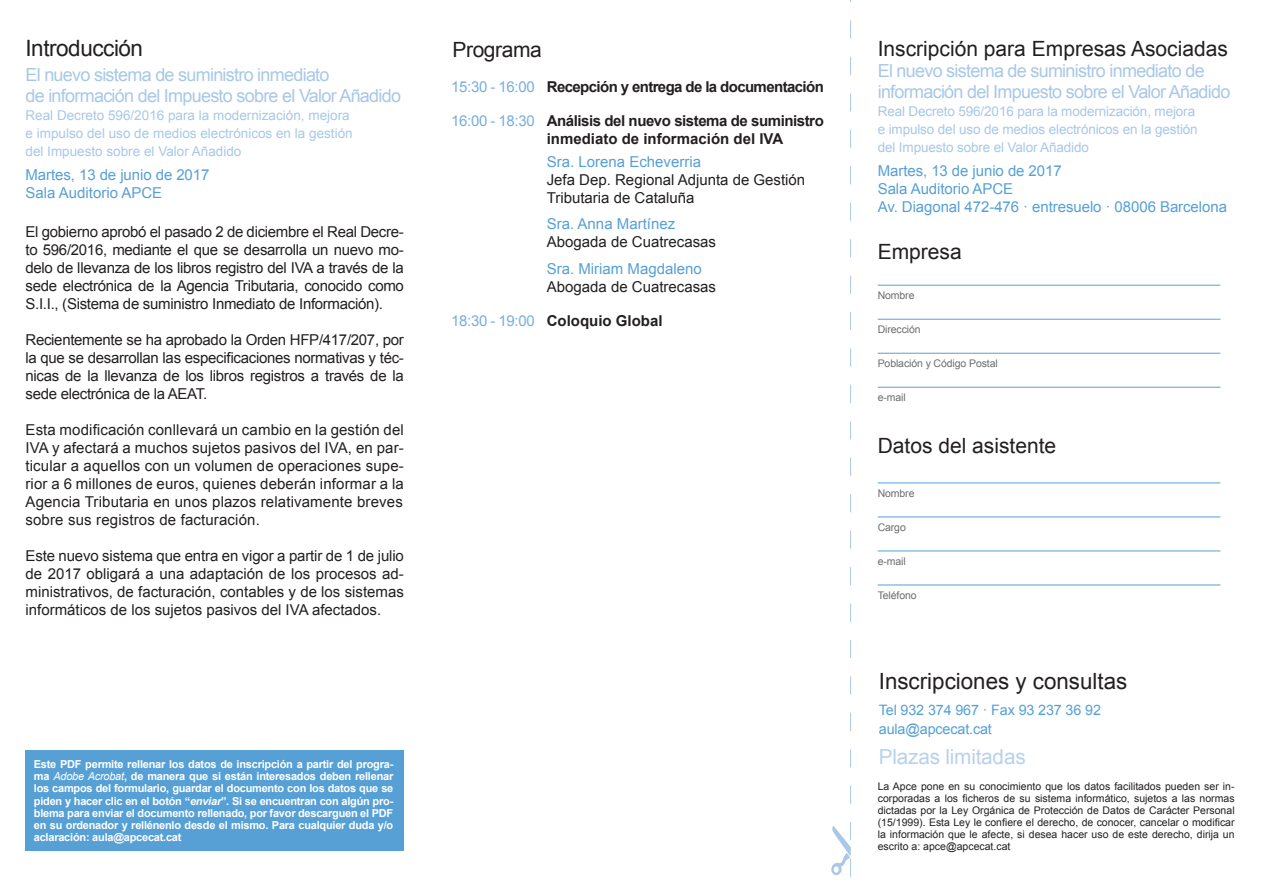
<style>
.page{position:relative;width:1263px;height:893px;background:#fff}
.page>*{position:absolute;margin:0;border:0;box-sizing:border-box;transform-origin:0 0}
.t1{font:22.5px "Arial";letter-spacing:-.02em;color:#231f20}
.t2{font:22.35px "Arial";color:#231f20}
.t3{font:21px "Arial";color:#231f20}
.t4{font:21px "Arial";letter-spacing:-.02em;color:#231f20}
.t5{font:20.7px "Arial";letter-spacing:-.01em;color:#b8d2ec}
.t6{font:18px/21px "Arial";letter-spacing:-.04em;color:#a8c8e7}
.t7{font:15px/18px "Arial";color:#231f20;text-align:justify}
.t8{font:15px/18px "Arial";letter-spacing:-.005em;color:#56a0d5}
.t9{font:700 15px/18px "Arial";letter-spacing:-.03em;color:#231f20}
.t10{font:700 15px "Arial";color:#231f20}
.t11{font:14.4px/18.9px "Arial";letter-spacing:-.01em;color:#56a0d5}
.t12{font:13.5px/18px "Arial";letter-spacing:-.01em;color:#a8c8e7}
.t13{font:700 10.95px/12.1px "Arial";letter-spacing:-.02em;color:#fff;text-align:justify}
.t14{font:10.5px/12px "Arial";color:#231f20;text-align:justify}
.t15{font:10.5px "Arial";letter-spacing:-.01em;color:#6c6d70}
.s1{font-weight:400;color:#78afdc}
.s2{font-weight:400;font-style:italic}
.s3{font-style:italic}
</style>
<div class="page">
<svg style="left:831px;top:0;width:20px;height:877px"></svg>
<div style="left:833px;top:866px;width:6px;height:7px;background:#fff;border-radius:50%"></div>
<div style="left:832px;top:865px;width:8px;height:9px;border:2px solid #a8c8e7;border-radius:50%"></div>
<div style="left:26px;top:750px;width:378px;height:100px;background:#56a0d5"></div>
<hr style="left:878px;top:285px;width:342px;height:1px;background:#56a0d5">
<hr style="left:878px;top:319px;width:342px;height:1px;background:#56a0d5">
<hr style="left:878px;top:353px;width:342px;height:1px;background:#56a0d5">
<hr style="left:878px;top:387px;width:342px;height:1px;background:#56a0d5">
<hr style="left:878px;top:483px;width:342px;height:1px;background:#56a0d5">
<hr style="left:878px;top:517px;width:342px;height:1px;background:#56a0d5">
<hr style="left:878px;top:551px;width:342px;height:1px;background:#56a0d5">
<hr style="left:878px;top:585px;width:342px;height:1px;background:#56a0d5">
<h1 class="t1" style="left:26px;top:33px;width:119px">Introducción</h1>
<p class="t6" style="left:26px;top:64px;width:377px">El nuevo sistema de suministro inmediato<br>de información del Impuesto sobre el Valor Añadido</p>
<p class="t12" style="left:26px;top:107px;width:329px">Real Decreto 596/2016 para la modernización, mejora e impulso del uso de medios electrónicos en la gestión del Impuesto sobre el Valor Añadido</p>
<p class="t8" style="left:26px;top:166px;width:185px">Martes, 13 de junio de 2017<br>Sala Auditorio APCE</p>
<p class="t7" style="left:26px;top:223px;width:380px">El gobierno aprobó el pasado 2 de diciembre el Real Decre&shy;to 596/2016, mediante el que se desarrolla un nuevo mo&shy;delo de llevanza de los libros registro del IVA a través de la sede electrónica de la Agencia Tributaria, conocido como S.I.I., (Sistema de suministro Inmediato de Información).</p>
<p class="t7" style="left:26px;top:331px;width:380px">Recientemente se ha aprobado la Orden HFP/417/207, por la que se desarrollan las especificaciones normativas y téc&shy;nicas de la llevanza de los libros registros a través de la sede electrónica de la AEAT.</p>
<p class="t7" style="left:26px;top:421px;width:380px">Esta modificación conllevará un cambio en la gestión del IVA y afectará a muchos sujetos pasivos del IVA, en par&shy;ticular a aquellos con un volumen de operaciones supe&shy;rior a 6 millones de euros, quienes deberán informar a la Agencia Tributaria en unos plazos relativamente breves sobre sus registros de facturación.</p>
<p class="t7" style="left:26px;top:547px;width:380px">Este nuevo sistema que entra en vigor a partir de 1 de julio de 2017 obligará a una adaptación de los procesos ad&shy;ministrativos, de facturación, contables y de los sistemas informáticos de los sujetos pasivos del IVA afectados.</p>
<h3 class="t4" style="left:452px;top:36px;width:91px">Programa</h3>
<p class="t9" style="left:451px;top:78px;width:374px"><span class="s1">15:30 - 16:00</span> Recepción y entrega de la documentación</p>
<p class="t9" style="left:547px;top:112px;width:279px;text-indent:-96px"><span class="s1">16:00 - 18:30</span> Análisis del nuevo sistema de suministro inmediato de información del IVA</p>
<p class="t8" style="left:547px;top:153px;width:156px">Sra. Lorena Echeverria</p>
<p class="t7" style="left:547px;top:171px;width:260px">Jefa Dep. Regional Adjunta de Gestión<br>Tributaria de Cataluña</p>
<p class="t8" style="left:547px;top:215px;width:130px">Sra. Anna Martínez</p>
<p class="t7" style="left:547px;top:233px;width:171px">Abogada de Cuatrecasas</p>
<p class="t8" style="left:547px;top:260px;width:157px">Sra. Miriam Magdaleno</p>
<p class="t7" style="left:547px;top:278px;width:171px">Abogada de Cuatrecasas</p>
<p class="t10" style="left:451px;top:310px;width:213px"><span class="s1">18:30 - 19:00</span> Coloquio Global</p>
<p class="t13" style="left:34px;top:758px;width:361px">Este PDF permite rellenar los datos de inscripción a partir del progra-</p>
<p class="t13" style="left:34px;top:771px;width:361px">ma <span class="s2">Adobe Acrobat</span>, de manera que si están interesados deben rellenar los campos del formulario, guardar el documento con los datos que se piden y hacer clic en el botón “<span class="s3">enviar</span>”. Si se encuentran con algún pro&shy;blema para enviar el documento rellenado, por favor descarguen el PDF en su ordenador y rellénenlo desde el mismo. Para cualquier duda y/o aclaración: aula@apcecat.cat</p>
<h3 class="t3" style="left:878px;top:35px;width:352px">Inscripción para Empresas Asociadas</h3>
<p class="t6" style="left:878px;top:60px;width:354px">El nuevo sistema de suministro inmediato de información del Impuesto sobre el Valor Añadido</p>
<p class="t12" style="left:878px;top:102px;width:321px">Real Decreto 596/2016 para la modernización, mejora e impulso del uso de medios electrónicos en la gestión del Impuesto sobre el Valor Añadido</p>
<p class="t8" style="left:878px;top:162px;width:351px">Martes, 13 de junio de 2017<br>Sala Auditorio APCE<br>Av. Diagonal 472-476 · entresuelo · 08006 Barcelona</p>
<h3 class="t3" style="left:878px;top:238px;width:86px">Empresa</h3>
<p class="t15" style="left:878px;top:288px;width:38px">Nombre</p>
<p class="t15" style="left:878px;top:322px;width:44px">Dirección</p>
<p class="t15" style="left:878px;top:356px;width:122px">Población y Código Postal</p>
<p class="t15" style="left:878px;top:390px;width:30px">e-mail</p>
<h3 class="t3" style="left:878px;top:432px;width:180px">Datos del asistente</h3>
<p class="t15" style="left:878px;top:486px;width:38px">Nombre</p>
<p class="t15" style="left:878px;top:520px;width:30px">Cargo</p>
<p class="t15" style="left:878px;top:554px;width:30px">e-mail</p>
<p class="t15" style="left:878px;top:588px;width:40px">Teléfono</p>
<h2 class="t2" style="left:879px;top:667px;width:250px">Inscripciones y consultas</h2>
<p class="t11" style="left:879px;top:700px;width:224px">Tel 932 374 967 · Fax 93 237 36 92 aula@apcecat.cat</p>
<h3 class="t5" style="left:879px;top:743px;width:148px">Plazas limitadas</h3>
<p class="t14" style="left:878px;top:781px;width:358px">La Apce pone en su conocimiento que los datos facilitados pueden ser in&shy;corporadas a los ficheros de su sistema informático, sujetos a las normas dictadas por la Ley Orgánica de Protección de Datos de Carácter Personal (15/1999). Esta Ley le confiere el derecho, de conocer, cancelar o modificar la información que le afecte, si desea hacer uso de este derecho, dirija un escrito a: apce@apcecat.cat</p>
</div>
